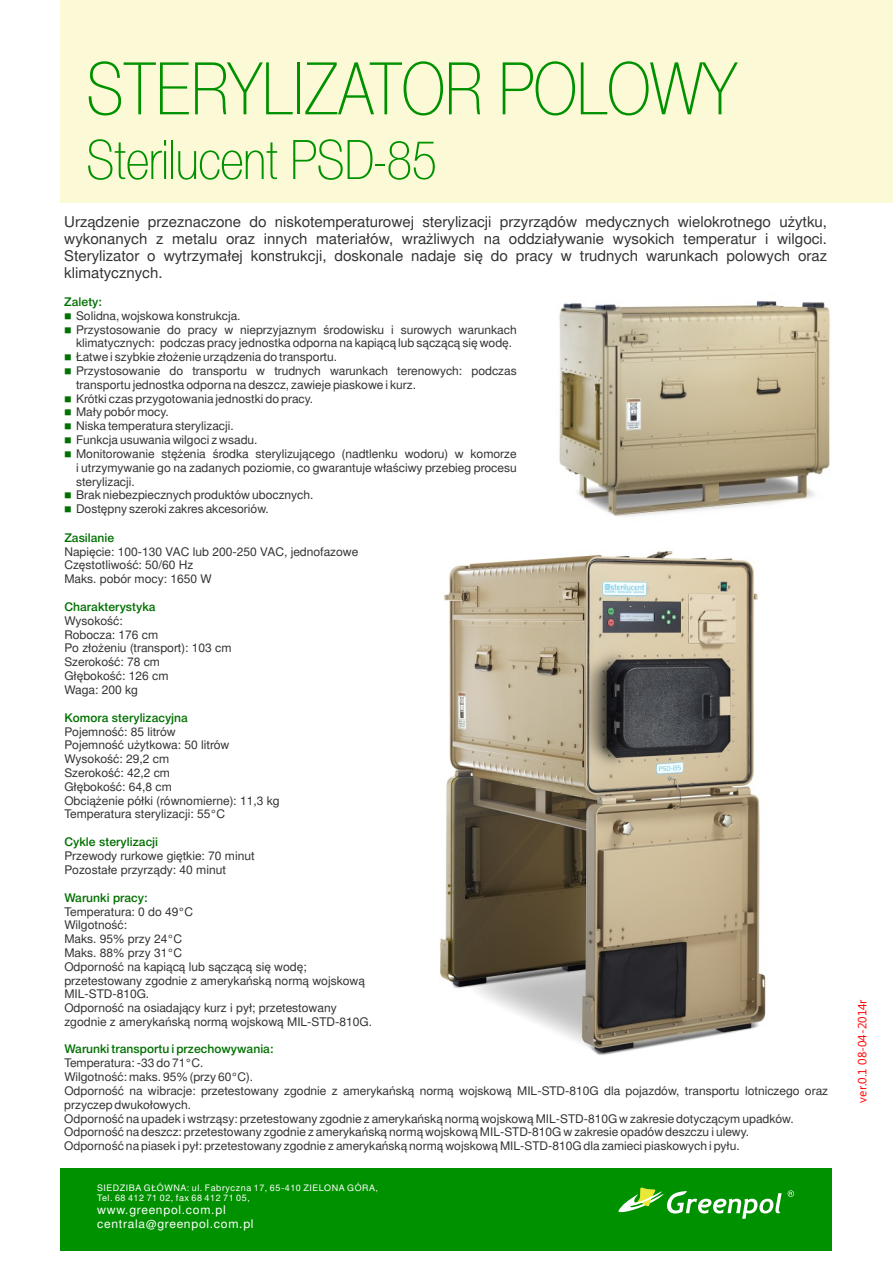
<style>
.page{position:relative;width:893px;height:1263px;background:#fff}
.page>*{position:absolute;margin:0;border:0;box-sizing:border-box;transform-origin:0 0}
.t1{font:72px "Switzer Cnd TTEFN Thin";color:#009100}
.t2{font:54px "Switzer Cnd TTEFN Thin";color:#009100}
.t3{font:15px/17.2px "Switzer TTEFN";color:#333;text-align:justify}
.t4{font:12px/13.8px "Switzer TTEFN";color:#333}
.t5{font:12px "Switzer TTEFN Medium";color:#007000}
.t6{font:12px/13.8px "Switzer TTEFN";letter-spacing:.06em;color:#fff}
.t7{font:12px "Ebrima";color:#f00}
.t8{font:10.2px/13.8px "Wingdings";color:#007000;text-align:justify}
.t9{font:9px/10.4px "Switzer TTEFN";letter-spacing:.06em;color:#fff}
</style>
<div class="page">
<div style="left:60px;top:0;width:833px;height:203px;background:#fcfad6"></div>
<div style="left:60px;top:1168px;width:772px;height:83px;background:#009100"></div>
<svg style="left:618px;top:1187px;width:164px;height:32px"></svg>
<svg style="left:788px;top:1190px;width:6px;height:7px"></svg>
<img style="left:440px;top:551px;width:326px;height:504px">
<img style="left:559px;top:301px;width:271px;height:216px">
<h1 class="t1" style="left:87px;top:62px;width:652px">STERYLIZATOR POLOWY</h1>
<h2 class="t2" style="left:87px;top:140px;width:352px">Sterilucent PSD-85</h2>
<p class="t3" style="left:64px;top:214px;width:764px">Urządzenie przeznaczone do niskotemperaturowej sterylizacji przyrządów medycznych wielokrotnego użytku, wykonanych z metalu oraz innych materiałów, wrażliwych na oddziaływanie wysokich temperatur i wilgoci.<br>Sterylizator o wytrzymałej konstrukcji, doskonale nadaje się do pracy w trudnych warunkach polowych oraz klimatycznych.</p>
<p class="t5" style="left:64px;top:297px;width:39px">Zalety:</p>
<p class="t4" style="left:76px;top:310px;width:442px">Solidna, wojskowa konstrukcja.<br>Przystosowanie do pracy w nieprzyjaznym środowisku i surowych warunkach klimatycznych: podczas pracy jednostka odporna na kapiącą lub sączącą się wodę.<br>Łatwe i szybkie złożenie urządzenia do transportu.<br>Przystosowanie do transportu w trudnych warunkach terenowych: podczas transportu jednostka odporna na deszcz, zawieje piaskowe i kurz.<br>Krótki czas przygotowania jednostki do pracy.<br>Mały pobór mocy.<br>Niska temperatura sterylizacji.<br>Funkcja usuwania wilgoci z wsadu.<br>Monitorowanie stężenia środka sterylizującego (nadtlenku wodoru) w komorze i utrzymywanie go na zadanych poziomie, co gwarantuje właściwy przebieg procesu sterylizacji.<br>Brak niebezpiecznych produktów ubocznych.<br>Dostępny szeroki zakres akcesoriów.</p>
<p class="t8" style="left:64px;top:393px;width:47px">■ ■ ■ ■ ■</p>
<p class="t5" style="left:64px;top:533px;width:52px">Zasilanie</p>
<p class="t4" style="left:64px;top:546px;width:295px">Napięcie: 100-130 VAC lub 200-250 VAC, jednofazowe<br>Częstotliwość: 50/60 Hz<br>Maks. pobór mocy: 1650 W</p>
<p class="t4" style="left:64px;top:615px;width:169px">Wysokość:<br>Robocza: 176 cm<br>Po złożeniu (transport): 103 cm<br>Szerokość: 78 cm<br>Głębokość: 126 cm<br>Waga: 200 kg</p>
<p class="t4" style="left:64px;top:725px;width:217px">Pojemność: 85 litrów<br>Pojemność użytkowa: 50 litrów<br>Wysokość: 29,2 cm<br>Szerokość: 42,2 cm<br>Głębokość: 64,8 cm<br>Obciążenie półki (równomierne): 11,3 kg<br>Temperatura sterylizacji: 55°C</p>
<p class="t4" style="left:64px;top:850px;width:192px">Przewody rurkowe giętkie: 70 minut<br>Pozostałe przyrządy: 40 minut</p>
<p class="t4" style="left:64px;top:905px;width:309px">Temperatura: 0 do 49°C<br>Wilgotność:<br>Maks. 95% przy 24°C<br>Maks. 88% przy 31°C<br>Odporność na kapiącą lub sączącą się wodę; przetestowany zgodnie z amerykańską normą wojskową<br>MIL-STD-810G.<br>Odporność na osiadający kurz i pył; przetestowany zgodnie z amerykańską normą wojskową MIL-STD-810G.</p>
<p class="t5" style="left:64px;top:602px;width:93px">Charakterystyka</p>
<p class="t5" style="left:64px;top:713px;width:125px">Komora sterylizacyjna</p>
<p class="t5" style="left:64px;top:837px;width:95px">Cykle sterylizacji</p>
<p class="t5" style="left:64px;top:893px;width:85px">Warunki pracy:</p>
<p class="t5" style="left:64px;top:1045px;width:211px">Warunki transportu i przechowywania:</p>
<p class="t4" style="left:64px;top:1057px;width:765px">Temperatura: -33 do 71°C.<br>Wilgotność: maks. 95% (przy 60°C).<br>Odporność na wibracje: przetestowany zgodnie z amerykańską normą wojskową MIL-STD-810G dla pojazdów, transportu lotniczego oraz przyczep dwukołowych.<br>Odporność na upadek i wstrząsy: przetestowany zgodnie z amerykańską normą wojskową MIL-STD-810G w zakresie dotyczącym upadków.<br>Odporność na deszcz: przetestowany zgodnie z amerykańską normą wojskową MIL-STD-810G w zakresie opadów deszczu i ulewy.<br>Odporność na piasek i pył: przetestowany zgodnie z amerykańską normą wojskową MIL-STD-810G dla zamieci piaskowych i pyłu.</p>
<p class="t9" style="left:97px;top:1183px;width:282px">SIEDZIBA GŁÓWNA: ul. Fabryczna 17, 65-410 ZIELONA GÓRA,<br>Tel. 68 412 71 02, fax 68 412 71 05,</p>
<p class="t6" style="left:97px;top:1204px;width:158px">www.greenpol.com.pl centrala@greenpol.com.pl</p>
<p class="t7" style="left:858px;top:1102px;width:105px;rotate:-90deg">ver.0.1 08-04-2014r</p>
</div>
